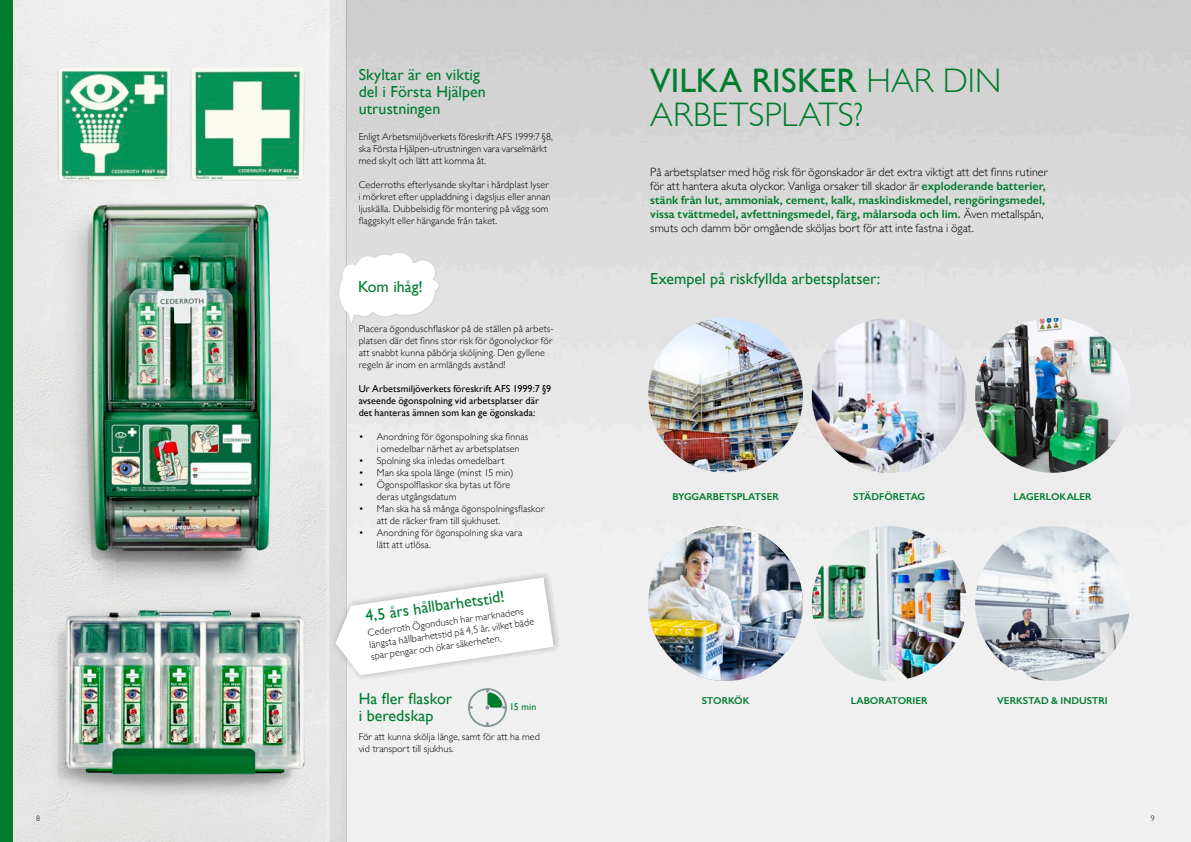
<style>
.page{position:relative;width:1191px;height:842px;background:#fff}
.page>*{position:absolute;margin:0;border:0;box-sizing:border-box;transform-origin:0 0}
.t1{font:300 34px/34px "Gill Sans";color:#007c2f}
.t2{font:16px/17px "Gill Sans";letter-spacing:.005em;color:#007c2f}
.t3{font:300 12px/14px "Gill Sans";letter-spacing:.005em;color:#000}
.t4{font:300 10px/12px "Gill Sans";letter-spacing:.01em;color:#000}
.t5{font:10px/12px "Gill Sans";letter-spacing:.01em;color:#000}
.t6{font:600 10px "Gill Sans";letter-spacing:-.005em;color:#007c2f}
.t7{font:9.8px "Gill Sans";color:#007c2f}
.t8{font:300 8px "Gill Sans";color:#000}
.s1{font-weight:400}
.s2{font-weight:600;color:#007c2f}
</style>
<div class="page">
<img style="left:375px;top:0;width:816px;height:842px">
<img style="left:13px;top:0;width:362px;height:842px">
<svg style="left:323px;top:675px;width:250px;height:44px;fill:#f0f0f0"></svg>
<svg style="left:312px;top:523px;width:266px;height:152px"></svg>
<img style="left:812px;top:526px;width:154px;height:155px;border-radius:77px">
<img style="left:975px;top:526px;width:155px;height:155px;border-radius:77px">
<img style="left:812px;top:318px;width:154px;height:155px;border-radius:77px">
<img style="left:648px;top:318px;width:155px;height:155px;border-radius:77px">
<img style="left:975px;top:318px;width:155px;height:155px;border-radius:77px">
<img style="left:648px;top:526px;width:155px;height:155px;border-radius:77px">
<div style="left:337px;top:251px;width:103px;height:74px;background:#e2e2e2"></div>
<svg style="left:339px;top:252px;width:99px;height:72px"></svg>
<div style="left:342px;top:284px;width:14px;height:12px;background:#fff;border-radius:50%"></div>
<div style="left:342px;top:264px;width:19px;height:24px;background:#fff;border-radius:50%"></div>
<div style="left:410px;top:260px;width:25px;height:25px;background:#fff;border-radius:50%"></div>
<div style="left:355px;top:256px;width:25px;height:28px;background:#fff;border-radius:50%"></div>
<svg style="left:468px;top:688px;width:39px;height:39px"></svg>
<div style="left:0;top:0;width:13px;height:842px;background:#007c2f"></div>
<h2 class="t2" style="left:359px;top:66px;width:129px">Skyltar är en viktig del i Första Hjälpen utrustningen</h2>
<p class="t4" style="left:359px;top:130px;width:196px">Enligt Arbetsmiljöverkets föreskrift AFS 1999:7 §8, ska Första Hjälpen-utrustningen vara varselmärkt med skylt och lätt att komma åt.</p>
<p class="t4" style="left:359px;top:178px;width:194px">Cederroths efterlysande skyltar i hårdplast lyser i mörkret efter uppladdning i dagsljus eller annan ljuskälla. Dubbelsidig för montering på vägg som flaggskylt eller hängande från taket.</p>
<h2 class="t2" style="left:358px;top:278px;width:66px">Kom ihåg!</h2>
<p class="t4" style="left:359px;top:322px;width:196px">Placera ögonduschflaskor på de ställen på arbets&shy;platsen där det finns stor risk för ögonolyckor för att snabbt kunna påbörja sköljning. Den gyllene regeln är inom en armlängds avstånd!</p>
<p class="t5" style="left:359px;top:383px;width:194px">Ur Arbetsmiljöverkets föreskrift AFS 1999:7 §9 avseende ögonspolning vid arbetsplatser där det hanteras ämnen som kan ge ögonskada:</p>
<p class="t4" style="left:377px;top:430px;width:153px;text-indent:-18px">• Anordning för ögonspolning ska finnas i omedelbar närhet av arbetsplatsen</p>
<p class="t4" style="left:359px;top:454px;width:147px">• Spolning ska inledas omedelbart</p>
<p class="t4" style="left:359px;top:466px;width:156px">• Man ska spola länge (minst 15 min)</p>
<p class="t4" style="left:377px;top:478px;width:135px;text-indent:-18px">• Ögonspolflaskor ska bytas ut före deras utgångsdatum</p>
<p class="t4" style="left:377px;top:502px;width:169px;text-indent:-18px">• Man ska ha så många ögonspolningsflaskor att de räcker fram till sjukhuset.</p>
<p class="t4" style="left:377px;top:526px;width:147px;text-indent:-18px">• Anordning för ögonspolning ska vara lätt att utlösa.</p>
<h2 class="t2" style="left:364px;top:607px;width:142px;rotate:-8deg">4,5 års hållbarhetstid!</h2>
<p class="t4" style="left:367px;top:626px;width:168px;rotate:-8deg">Cederroth Ögondusch har marknadens längsta hållbarhetstid på 4,5 år, vilket både spar pengar och ökar säkerheten.</p>
<h2 class="t2" style="left:359px;top:690px;width:95px">Ha fler flaskor i beredskap</h2>
<p class="t4" style="left:359px;top:730px;width:183px">För att kunna skölja länge, samt för att ha med vid transport till sjukhus.</p>
<p class="t7" style="left:509px;top:701px;width:28px">15 min</p>
<h1 class="t1" style="left:650px;top:62px;width:353px"><span class="s1">VILKA RISKER</span> HAR DIN<br>ARBETSPLATS?</h1>
<p class="t3" style="left:650px;top:165px;width:399px">På arbetsplatser med hög risk för ögonskador är det extra viktigt att det finns rutiner för att hantera akuta olyckor. Vanliga orsaker till skador är <span class="s2">exploderande batterier, stänk från lut, ammoniak, cement, kalk, maskindiskmedel, rengöringsmedel, vissa tvättmedel, avfettningsmedel, färg, målarsoda och lim.</span> Även metallspån, smuts och damm bör omgående sköljas bort för att inte fastna i ögat.</p>
<h2 class="t2" style="left:650px;top:270px;width:231px">Exempel på riskfyllda arbetsplatser:</h2>
<p class="t6" style="left:672px;top:491px;width:108px">BYGGARBETSPLATSER</p>
<p class="t6" style="left:853px;top:491px;width:73px">STÄDFÖRETAG</p>
<p class="t6" style="left:1013px;top:491px;width:80px">LAGERLOKALER</p>
<p class="t6" style="left:701px;top:695px;width:49px">STORKÖK</p>
<p class="t6" style="left:850px;top:695px;width:78px">LABORATORIER</p>
<p class="t6" style="left:997px;top:695px;width:112px">VERKSTAD &amp; INDUSTRI</p>
<p class="t8" style="left:36px;top:812px;width:5px">8</p>
<p class="t8" style="left:1151px;top:812px;width:5px">9</p>
</div>
